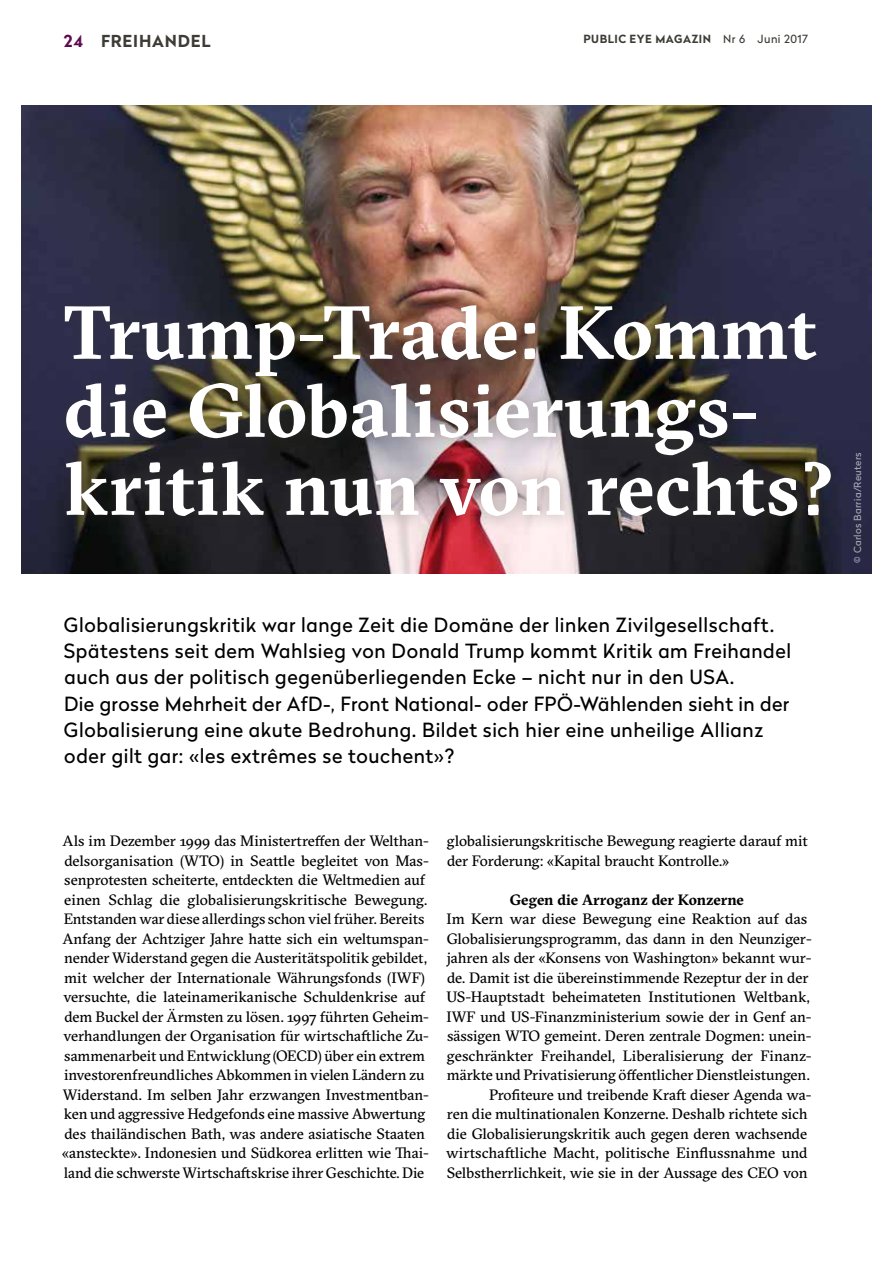
<style>
.page{position:relative;width:893px;height:1263px;background:#fff}
.page>*{position:absolute;margin:0;border:0;box-sizing:border-box;transform-origin:0 0}
.t1{font:700 75px/78px "GT Sectra";color:#fff}
.t2{font:19.5px/26.2px "Radikal";letter-spacing:.03em;color:#000}
.t3{font:700 16.5px "Radikal";letter-spacing:.05em;color:#3c3b35}
.t4{font:15px/19.5px "GT Sectra";letter-spacing:-.005em;color:#000}
.t5{font:700 15px "GT Sectra";color:#000}
.t6{font:700 11.25px "Radikal";letter-spacing:.045em;color:#3c3b35}
.t7{font:9.75px "Radikal";letter-spacing:.03em;color:#fff}
.s1{color:#5e0a4f}
.s2{font-weight:400}
</style>
<div class="page">
<img style="left:21px;top:105px;width:851px;height:468px">
<div style="left:49px;top:290px;width:797px;height:241px;background:#3c3b35;opacity:.42"></div>
<p class="t3" style="left:64px;top:29px;width:148px"><span class="s1">24</span> FREIHANDEL</p>
<p class="t6" style="left:583px;top:31px;width:226px">PUBLIC EYE MAGAZIN <span class="s2">Nr 6 Juni 2017</span></p>
<h1 class="t1" style="left:64px;top:292px;width:772px">Trump-Trade: Kommt die Globalisierungs&shy;kritik nun von rechts?</h1>
<p class="t2" style="left:64px;top:611px;width:729px">Globalisierungskritik war lange Zeit die Domäne der linken Zivilgesellschaft.<br>Spätestens seit dem Wahlsieg von Donald Trump kommt Kritik am Freihandel auch aus der politisch gegenüberliegenden Ecke – nicht nur in den USA.<br>Die grosse Mehrheit der AfD-, Front National- oder FPÖ-Wählenden sieht in der Globalisierung eine akute Bedrohung. Bildet sich hier eine unheilige Allianz oder gilt gar: «les extrêmes se touchent»?</p>
<p class="t7" style="left:851px;top:563px;width:112px;rotate:-90deg">© Carlos Barria/Reuters</p>
<p class="t4" style="left:62px;top:831px;width:368px">Als im Dezember 1999 das Ministertreffen der Welthan&shy;delsorganisation (WTO) in Seattle begleitet von Mas&shy;senprotesten scheiterte, entdeckten die Weltmedien auf einen Schlag die globalisierungskritische Bewegung.<br>Entstanden war diese allerdings schon viel früher. Bereits Anfang der Achtziger Jahre hatte sich ein weltumspan&shy;nender Widerstand gegen die Austeritätspolitik gebildet, mit welcher der Internationale Währungsfonds (IWF) versuchte, die lateinamerikanische Schuldenkrise auf dem Buckel der Ärmsten zu lösen. 1997 führten Geheim&shy;verhandlungen der Organisation für wirtschaftliche Zu&shy;sammenarbeit und Entwicklung (OECD) über ein extrem investorenfreundliches Abkommen in vielen Ländern zu Widerstand. Im selben Jahr erzwangen Investmentban&shy;ken und aggressive Hedgefonds eine massive Abwertung des thailändischen Bath, was andere asiatische Staaten «ansteckte». Indonesien und Südkorea erlitten wie Thai&shy;land die schwerste Wirtschaftskrise ihrer Geschichte. Die</p>
<p class="t4" style="left:447px;top:831px;width:362px">globalisierungskritische Bewegung reagierte darauf mit der Forderung: «Kapital braucht Kontrolle.»</p>
<p class="t5" style="left:510px;top:890px;width:236px">Gegen die Arroganz der Konzerne</p>
<p class="t4" style="left:446px;top:909px;width:362px">Im Kern war diese Bewegung eine Reaktion auf das</p>
<p class="t4" style="left:447px;top:929px;width:367px">Globalisierungsprogramm, das dann in den Neunziger-</p>
<p class="t4" style="left:447px;top:948px;width:367px">jahren als der «Konsens von Washington» bekannt wur-</p>
<p class="t4" style="left:447px;top:968px;width:363px">de. Damit ist die übereinstimmende Rezeptur der in der</p>
<p class="t4" style="left:446px;top:987px;width:365px">US-Hauptstadt beheimateten Institutionen Weltbank,</p>
<p class="t4" style="left:446px;top:1007px;width:367px">IWF und US-Finanzministerium sowie der in Genf an-</p>
<p class="t4" style="left:447px;top:1026px;width:366px">sässigen WTO gemeint. Deren zentrale Dogmen: unein-</p>
<p class="t4" style="left:447px;top:1046px;width:366px">geschränkter Freihandel, Liberalisierung der Finanz-</p>
<p class="t4" style="left:447px;top:1065px;width:364px">märkte und Privatisierung öffentlicher Dienstleistungen.</p>
<p class="t4" style="left:489px;top:1085px;width:324px">Profiteure und treibende Kraft dieser Agenda wa-</p>
<p class="t4" style="left:447px;top:1104px;width:362px">ren die multinationalen Konzerne. Deshalb richtete sich</p>
<p class="t4" style="left:447px;top:1124px;width:362px">die Globalisierungskritik auch gegen deren wachsende</p>
<p class="t4" style="left:446px;top:1143px;width:363px">wirtschaftliche Macht, politische Einflussnahme und</p>
<p class="t4" style="left:447px;top:1163px;width:362px">Selbstherrlichkeit, wie sie in der Aussage des CEO von</p>
</div>
